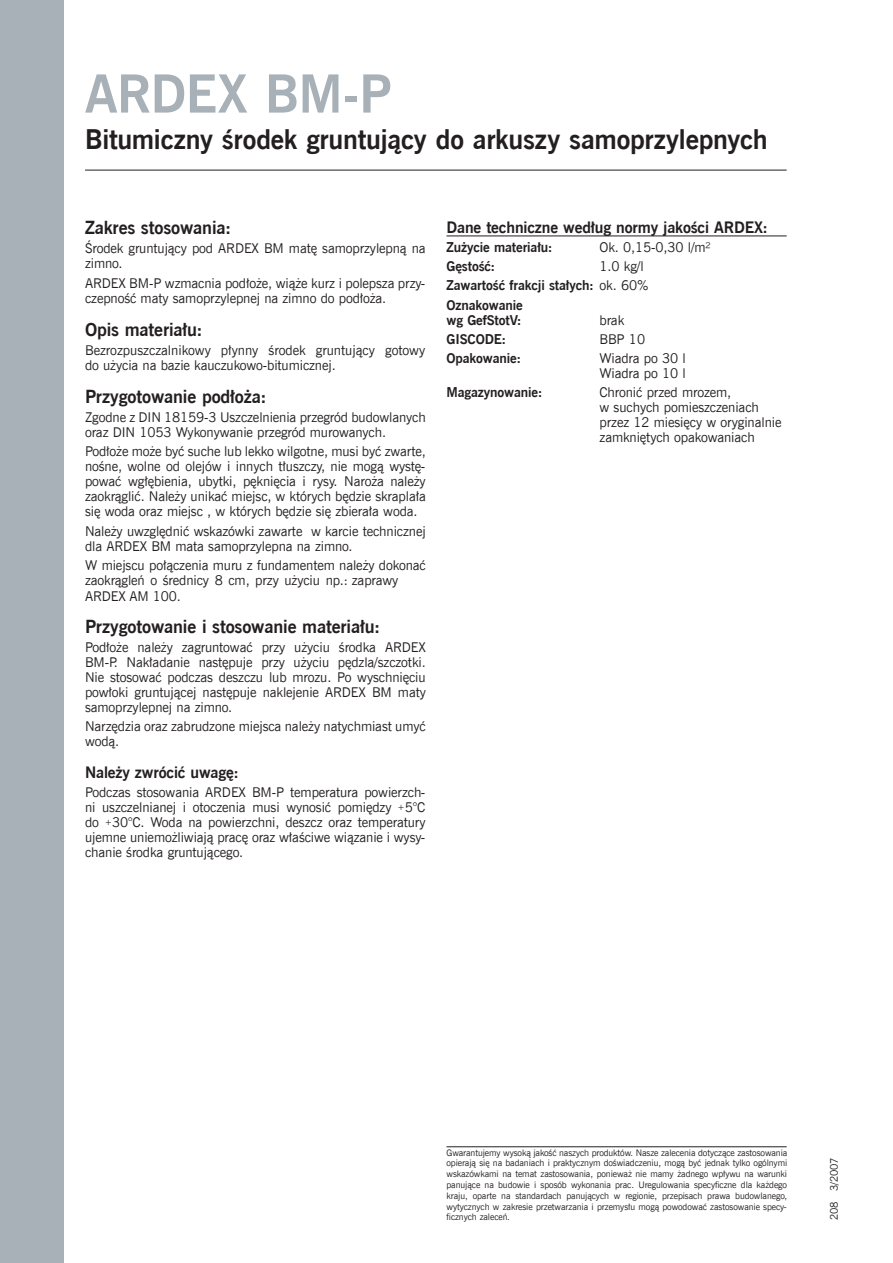
<style>
.page{position:relative;width:893px;height:1263px;background:#fff}
.page>*{position:absolute;margin:0;border:0;box-sizing:border-box;transform-origin:0 0}
.t1{font:700 52.5px "News Goth EU";letter-spacing:-.02em;color:#a8b1b7}
.t2{font:700 27px "News Goth EU";letter-spacing:-.01em;color:#231f20}
.t3{font:700 18px "News Goth EU";letter-spacing:-.01em;color:#231f20}
.t4{font:700 15.75px "News Goth EU";letter-spacing:-.01em;color:#231f20}
.t5{font:13.5px/15px "News Goth EU";letter-spacing:-.01em;color:#231f20}
.t6{font:700 13.5px/19.2px "News Goth EU";letter-spacing:-.01em;color:#231f20}
.t7{font:10.5px "News Goth EU";letter-spacing:-.01em;color:#231f20}
.t8{font:9px/10.8px "News Goth EU";letter-spacing:-.01em;color:#231f20;text-align:justify}
.s1{font-weight:400}
</style>
<div class="page">
<div style="left:0;top:0;width:64px;height:1263px;background:#a8b1b7"></div>
<hr style="left:85px;top:170px;width:702px;height:1px;background:#231f20">
<hr style="left:446px;top:236px;width:341px;height:1px;background:#231f20">
<hr style="left:446px;top:1146px;width:341px;height:1px;background:#231f20">
<h1 class="t1" style="left:85px;top:61px;width:309px">ARDEX BM-P</h1>
<h2 class="t2" style="left:85px;top:122px;width:684px">Bitumiczny środek gruntujący do arkuszy samoprzylepnych</h2>
<h3 class="t3" style="left:85px;top:216px;width:148px">Zakres stosowania:</h3>
<p class="t5" style="left:85px;top:241px;width:342px">Środek gruntujący pod ARDEX BM matę samoprzylepną na zimno.</p>
<p class="t5" style="left:85px;top:276px;width:342px">ARDEX BM-P wzmacnia podłoże, wiąże kurz i polepsza przy&shy;czepność maty samoprzylepnej na zimno do podłoża.</p>
<h3 class="t3" style="left:85px;top:318px;width:119px">Opis materiału:</h3>
<p class="t5" style="left:85px;top:343px;width:342px">Bezrozpuszczalnikowy płynny środek gruntujący gotowy do użycia na bazie kauczukowo-bitumicznej.</p>
<h3 class="t3" style="left:85px;top:385px;width:183px">Przygotowanie podłoża:</h3>
<p class="t5" style="left:85px;top:410px;width:342px">Zgodne z DIN 18159-3 Uszczelnienia przegród budowlanych oraz DIN 1053 Wykonywanie przegród murowanych.</p>
<p class="t5" style="left:85px;top:444px;width:342px;text-align:justify">Podłoże może być suche lub lekko wilgotne, musi być zwarte, nośne, wolne od olejów i innych tłuszczy, nie mogą wystę&shy;pować wgłębienia, ubytki, pęknięcia i rysy. Naroża należy zaokrąglić. Należy unikać miejsc, w których będzie skraplała się woda oraz miejsc , w których będzie się zbierała woda.</p>
<p class="t5" style="left:85px;top:524px;width:342px">Należy uwzględnić wskazówki zawarte w karcie technicznej dla ARDEX BM mata samoprzylepna na zimno.</p>
<p class="t5" style="left:85px;top:557px;width:342px;line-height:15.6px">W miejscu połączenia muru z fundamentem należy dokonać zaokrągleń o średnicy 8 cm, przy użyciu np.: zaprawy<br>ARDEX AM 100.</p>
<h3 class="t3" style="left:85px;top:615px;width:297px">Przygotowanie i stosowanie materiału:</h3>
<p class="t5" style="left:85px;top:640px;width:342px;text-align:justify">Podłoże należy zagruntować przy użyciu środka ARDEX BM-P. Nakładanie następuje przy użyciu pędzla/szczotki.<br>Nie stosować podczas deszczu lub mrozu. Po wyschnięciu powłoki gruntującej następuje naklejenie ARDEX BM maty samoprzylepnej na zimno.</p>
<p class="t5" style="left:85px;top:719px;width:342px">Narzędzia oraz zabrudzone miejsca należy natychmiast umyć wodą.</p>
<p class="t4" style="left:85px;top:762px;width:155px">Należy zwrócić uwagę:</p>
<p class="t5" style="left:85px;top:785px;width:342px;text-align:justify">Podczas stosowania ARDEX BM-P temperatura powierzch&shy;ni uszczelnianej i otoczenia musi wynosić pomiędzy <sup>+</sup>5°C do <sup>+</sup>30°C. Woda na powierzchni, deszcz oraz temperatury ujemne uniemożliwiają pracę oraz właściwe wiązanie i wysy&shy;chanie środka gruntującego.</p>
<p class="t4" style="left:446px;top:217px;width:323px">Dane techniczne według normy jakości ARDEX:</p>
<p class="t6" style="left:446px;top:238px;width:108px">Zużycie materiału:</p>
<p class="t5" style="left:600px;top:240px;width:113px">Ok. 0,15-0,30 l/m²</p>
<p class="t6" style="left:446px;top:257px;width:50px">Gęstość:</p>
<p class="t6" style="left:446px;top:257px;width:204px;text-indent:153px"><span class="s1">1.0 kg/l<br></span>Zawartość frakcji stałych: <span class="s1">ok. 60%<br></span>Oznakowanie</p>
<p class="t6" style="left:446px;top:311px;width:77px">wg GefStotV:</p>
<p class="t5" style="left:600px;top:313px;width:26px">brak</p>
<p class="t6" style="left:446px;top:330px;width:61px">GISCODE:</p>
<p class="t5" style="left:600px;top:332px;width:47px">BBP 10</p>
<p class="t6" style="left:446px;top:349px;width:76px">Opakowanie:</p>
<p class="t5" style="left:600px;top:351px;width:88px">Wiadra po 30 l<br>Wiadra po 10 l</p>
<p class="t6" style="left:446px;top:383px;width:98px">Magazynowanie:</p>
<p class="t5" style="left:600px;top:385px;width:183px">Chronić przed mrozem,<br>w suchych pomieszczeniach przez 12 miesięcy w oryginalnie zamkniętych opakowaniach</p>
<p class="t8" style="left:446px;top:1147px;width:342px">Gwarantujemy wysoką jakość naszych produktów. Nasze zalecenia dotyczące zastosowania opierają się na badaniach i praktycznym doświadczeniu, mogą być jednak tylko ogólnymi wskazówkami na temat zastosowania, ponieważ nie mamy żadnego wpływu na warunki panujące na budowie i sposób wykonania prac. Uregulowania specyficzne dla każdego kraju, oparte na standardach panujących w regionie, przepisach prawa budowlanego, wytycznych w zakresie przetwarzania i przemysłu mogą powodować zastosowanie specy&shy;ficznych zaleceń.</p>
<p class="t7" style="left:828px;top:1220px;width:65px;rotate:-90deg">208 3/2007</p>
</div>
